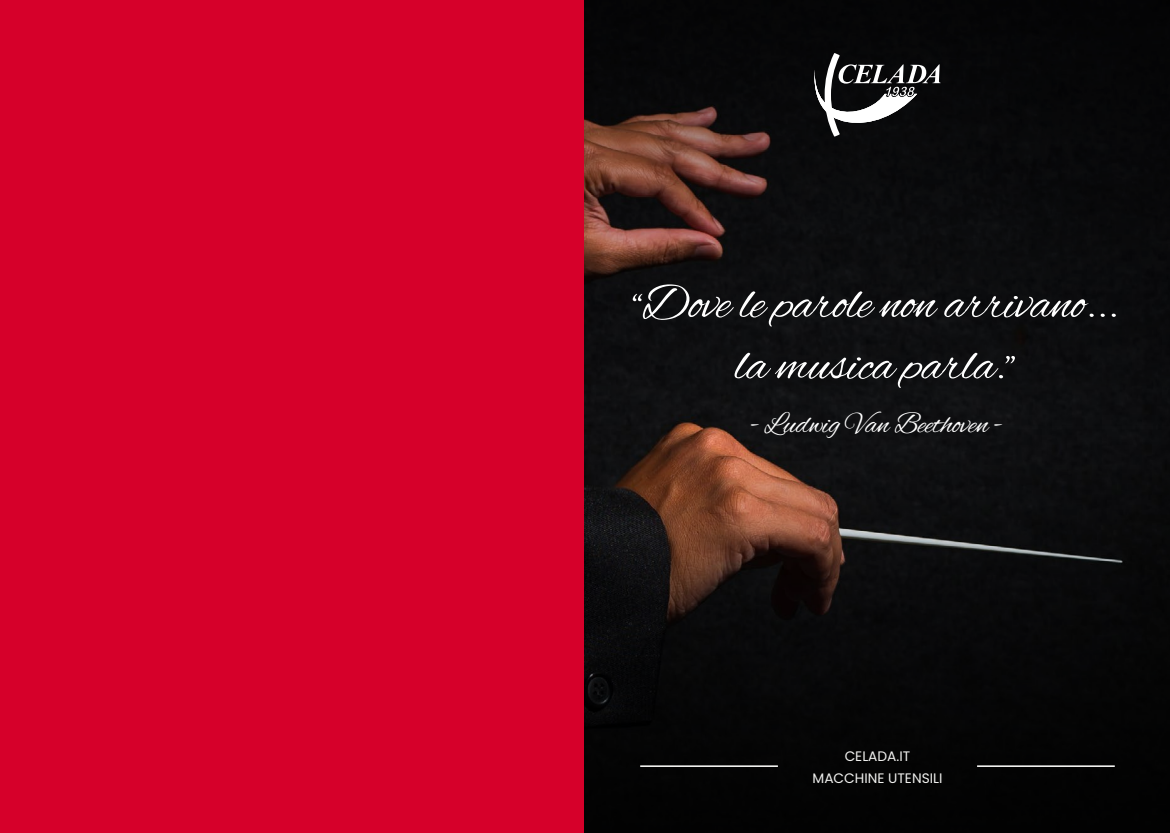
<style>
.page{position:relative;width:1170px;height:833px;background:#fff}
.page>*{position:absolute;margin:0;border:0;box-sizing:border-box;transform-origin:0 0}
.t1{font:51.12px/61.4px "Alex Brush";letter-spacing:-.01em;color:#fff;text-align:center}
.t2{font:29.62px "Alex Brush";letter-spacing:-.01em;color:#fff}
.t3{font:13.75px "Poppins";color:#f0f0ee}
</style>
<div class="page">
<div style="left:0;top:0;width:585px;height:833px;background:#d6002a"></div>
<svg style="left:585px;top:427px;width:584px;height:406px;background:#140f0e"></svg>
<svg style="left:585px;top:0;width:584px;height:427px;background:#130f0f"></svg>
<hr style="left:640px;top:765px;width:137px;height:2px;background:#f0f0ee">
<hr style="left:976px;top:765px;width:138px;height:2px;background:#f0f0ee">
<svg style="left:811px;top:53px;width:129px;height:84px"></svg>
<p class="t1" style="left:632px;top:274px;width:488px">“Dove le parole non arrivano... la musica parla.”</p>
<p class="t2" style="left:750px;top:405px;width:253px">- Ludwig Van Beethoven -</p>
<p class="t3" style="left:844px;top:747px;width:67px">CELADA.IT</p>
<p class="t3" style="left:812px;top:770px;width:131px">MACCHINE UTENSILI</p>
</div>
